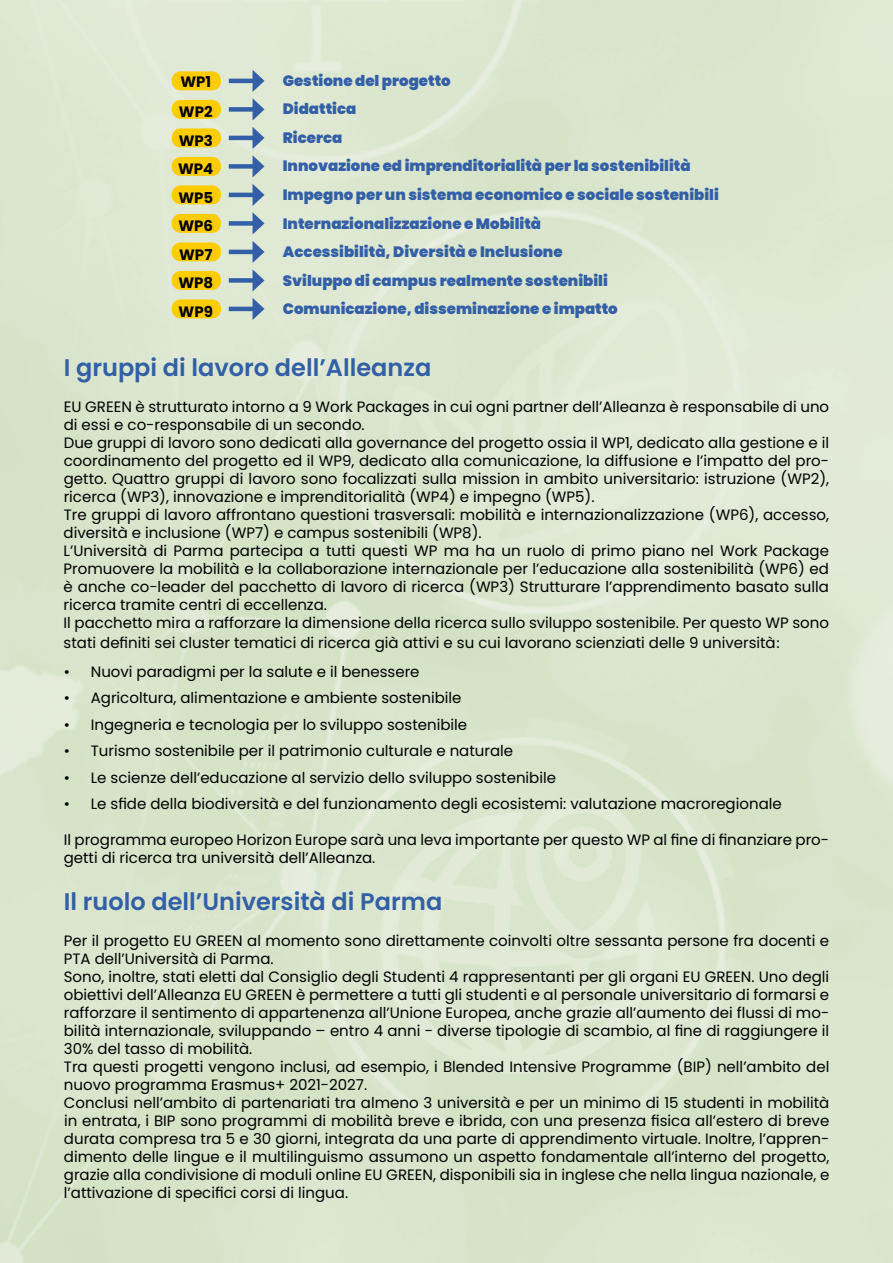
<style>
.page{position:relative;width:893px;height:1263px;background:#fff}
.page>*{position:absolute;margin:0;border:0;box-sizing:border-box;transform-origin:0 0}
.t1{font:600 24px "Poppins";color:#335fa6}
.t2{font:15px/18px "Poppins";color:#000}
.t3{font:900 15px "Poppins";color:#335fa6}
.t4{font:700 15px "Poppins";color:#000}
.s1{font-family:"Calibri";font-size:16.5px}
</style>
<div class="page">
<img style="left:0;top:0;width:893px;height:1263px">
<div style="left:172px;top:71px;width:49px;height:19px;background:#fc0;border-radius:9px"></div>
<hr style="left:229px;top:79px;width:28px;height:4px;background:#335fa6">
<svg style="left:253px;top:70px;width:11px;height:22px"></svg>
<div style="left:172px;top:100px;width:49px;height:19px;background:#fc0;border-radius:9px"></div>
<div style="left:229px;top:107px;width:28px;height:5px;background:#335fa6"></div>
<svg style="left:253px;top:98px;width:11px;height:22px"></svg>
<div style="left:172px;top:128px;width:49px;height:19px;background:#fc0;border-radius:9px"></div>
<hr style="left:229px;top:136px;width:28px;height:4px;background:#335fa6">
<svg style="left:253px;top:127px;width:11px;height:22px"></svg>
<div style="left:172px;top:157px;width:49px;height:19px;background:#fc0;border-radius:9px"></div>
<div style="left:229px;top:164px;width:28px;height:5px;background:#335fa6"></div>
<svg style="left:253px;top:155px;width:11px;height:22px"></svg>
<div style="left:172px;top:185px;width:49px;height:19px;background:#fc0;border-radius:9px"></div>
<hr style="left:229px;top:193px;width:28px;height:4px;background:#335fa6">
<svg style="left:253px;top:184px;width:11px;height:22px"></svg>
<div style="left:172px;top:214px;width:49px;height:19px;background:#fc0;border-radius:9px"></div>
<div style="left:229px;top:221px;width:28px;height:5px;background:#335fa6"></div>
<svg style="left:253px;top:212px;width:11px;height:22px"></svg>
<div style="left:172px;top:242px;width:49px;height:19px;background:#fc0;border-radius:9px"></div>
<hr style="left:229px;top:250px;width:28px;height:4px;background:#335fa6">
<svg style="left:253px;top:241px;width:11px;height:22px"></svg>
<div style="left:172px;top:271px;width:49px;height:19px;background:#fc0;border-radius:9px"></div>
<div style="left:229px;top:278px;width:28px;height:5px;background:#335fa6"></div>
<svg style="left:253px;top:269px;width:11px;height:22px"></svg>
<div style="left:172px;top:299px;width:49px;height:19px;background:#fc0;border-radius:9px"></div>
<hr style="left:229px;top:307px;width:28px;height:4px;background:#335fa6">
<svg style="left:253px;top:298px;width:11px;height:22px"></svg>
<p class="t4" style="left:180px;top:73px;width:32px">WP1</p>
<p class="t3" style="left:283px;top:72px;width:169px">Gestione del progetto</p>
<p class="t4" style="left:179px;top:103px;width:35px">WP2</p>
<p class="t3" style="left:283px;top:101px;width:75px">Didattica</p>
<p class="t4" style="left:179px;top:132px;width:36px">WP3</p>
<p class="t3" style="left:283px;top:129px;width:61px">Ricerca</p>
<p class="t4" style="left:178px;top:160px;width:37px">WP4</p>
<p class="t3" style="left:283px;top:158px;width:409px">Innovazione ed imprenditorialità per la sostenibilità</p>
<p class="t4" style="left:178px;top:189px;width:36px">WP5</p>
<p class="t3" style="left:283px;top:186px;width:438px">Impegno per un sistema economico e sociale sostenibili</p>
<p class="t4" style="left:178px;top:217px;width:36px">WP6</p>
<p class="t3" style="left:283px;top:215px;width:260px">Internazionalizzazione e Mobilità</p>
<p class="t4" style="left:179px;top:246px;width:35px">WP7</p>
<p class="t3" style="left:283px;top:243px;width:281px">Accessibilità, Diversità e Inclusione</p>
<p class="t4" style="left:178px;top:274px;width:36px">WP8</p>
<p class="t3" style="left:283px;top:272px;width:327px">Sviluppo di campus realmente sostenibili</p>
<p class="t4" style="left:179px;top:303px;width:36px">WP9</p>
<p class="t3" style="left:283px;top:300px;width:336px">Comunicazione, disseminazione e impatto</p>
<h1 class="t1" style="left:64px;top:354px;width:369px">I gruppi di lavoro dell’Alleanza</h1>
<p class="t2" style="left:64px;top:398px;width:767px">EU GREEN è strutturato intorno a 9 Work Packages in cui ogni partner dell’Alleanza è responsabile di uno di essi e co-responsabile di un secondo.<br>Due gruppi di lavoro sono dedicati alla governance del progetto ossia il WP1, dedicato alla gestione e il coordinamento del progetto ed il WP9, dedicato alla comunicazione, la diffusione e l’impatto del pro&shy;getto. Quattro gruppi di lavoro sono focalizzati sulla mission in ambito universitario: istruzione (WP2), ricerca (WP3), innovazione e imprenditorialità (WP4) e impegno (WP5).<br>Tre gruppi di lavoro affrontano questioni trasversali: mobilità e internazionalizzazione (WP6), accesso, diversità e inclusione (WP7) e campus sostenibili (WP8).<br>L’Università di Parma partecipa a tutti questi WP ma ha un ruolo di primo piano nel Work Package Promuovere la mobilità e la collaborazione internazionale per l’educazione alla sostenibilità (WP6) ed è anche co-leader del pacchetto di lavoro di ricerca (WP3) Strutturare l’apprendimento basato sulla ricerca tramite centri di eccellenza.<br>Il pacchetto mira a rafforzare la dimensione della ricerca sullo sviluppo sostenibile. Per questo WP sono</p>
<p class="t2" style="left:64px;top:634px;width:718px">stati definiti sei cluster tematici di ricerca già attivi e su cui lavorano scienziati delle 9 università<span class="s1">:</span></p>
<p class="t2" style="left:64px;top:663px;width:357px">• Nuovi paradigmi per la salute e il benessere</p>
<p class="t2" style="left:64px;top:689px;width:399px">• Agricoltura, alimentazione e ambiente sostenibile</p>
<p class="t2" style="left:64px;top:716px;width:405px">• Ingegneria e tecnologia per lo sviluppo sostenibile</p>
<p class="t2" style="left:64px;top:742px;width:451px">• Turismo sostenibile per il patrimonio culturale e naturale</p>
<p class="t2" style="left:64px;top:769px;width:494px">• Le scienze dell’educazione al servizio dello sviluppo sostenibile</p>
<p class="t2" style="left:64px;top:795px;width:719px">• Le sfide della biodiversità e del funzionamento degli ecosistemi: valutazione macroregionale</p>
<p class="t2" style="left:64px;top:831px;width:767px">Il programma europeo Horizon Europe sarà una leva importante per questo WP al fine di finanziare pro&shy;getti di ricerca tra università dell’Alleanza.</p>
<h1 class="t1" style="left:64px;top:887px;width:380px">Il ruolo dell’Università di Parma</h1>
<p class="t2" style="left:64px;top:931px;width:767px">Per il progetto EU GREEN al momento sono direttamente coinvolti oltre sessanta persone fra docenti e PTA dell’Università di Parma.<br>Sono, inoltre, stati eletti dal Consiglio degli Studenti 4 rappresentanti per gli organi EU GREEN. Uno degli obiettivi dell’Alleanza EU GREEN è permettere a tutti gli studenti e al personale universitario di formarsi e rafforzare il sentimento di appartenenza all’Unione Europea, anche grazie all’aumento dei flussi di mo&shy;bilità internazionale, sviluppando – entro 4 anni - diverse tipologie di scambio, al fine di raggiungere il 30% del tasso di mobilità.<br>Tra questi progetti vengono inclusi, ad esempio, i Blended Intensive Programme (BIP) nell’ambito del nuovo programma Erasmus+ 2021-2027.<br>Conclusi nell’ambito di partenariati tra almeno 3 università e per un minimo di 15 studenti in mobilità in entrata, i BIP sono programmi di mobilità breve e ibrida, con una presenza fisica all’estero di breve durata compresa tra 5 e 30 giorni, integrata da una parte di apprendimento virtuale. Inoltre, l’appren&shy;dimento delle lingue e il multilinguismo assumono un aspetto fondamentale all’interno del progetto, grazie alla condivisione di moduli online EU GREEN, disponibili sia in inglese che nella lingua nazionale, e l’attivazione di specifici corsi di lingua.</p>
</div>
